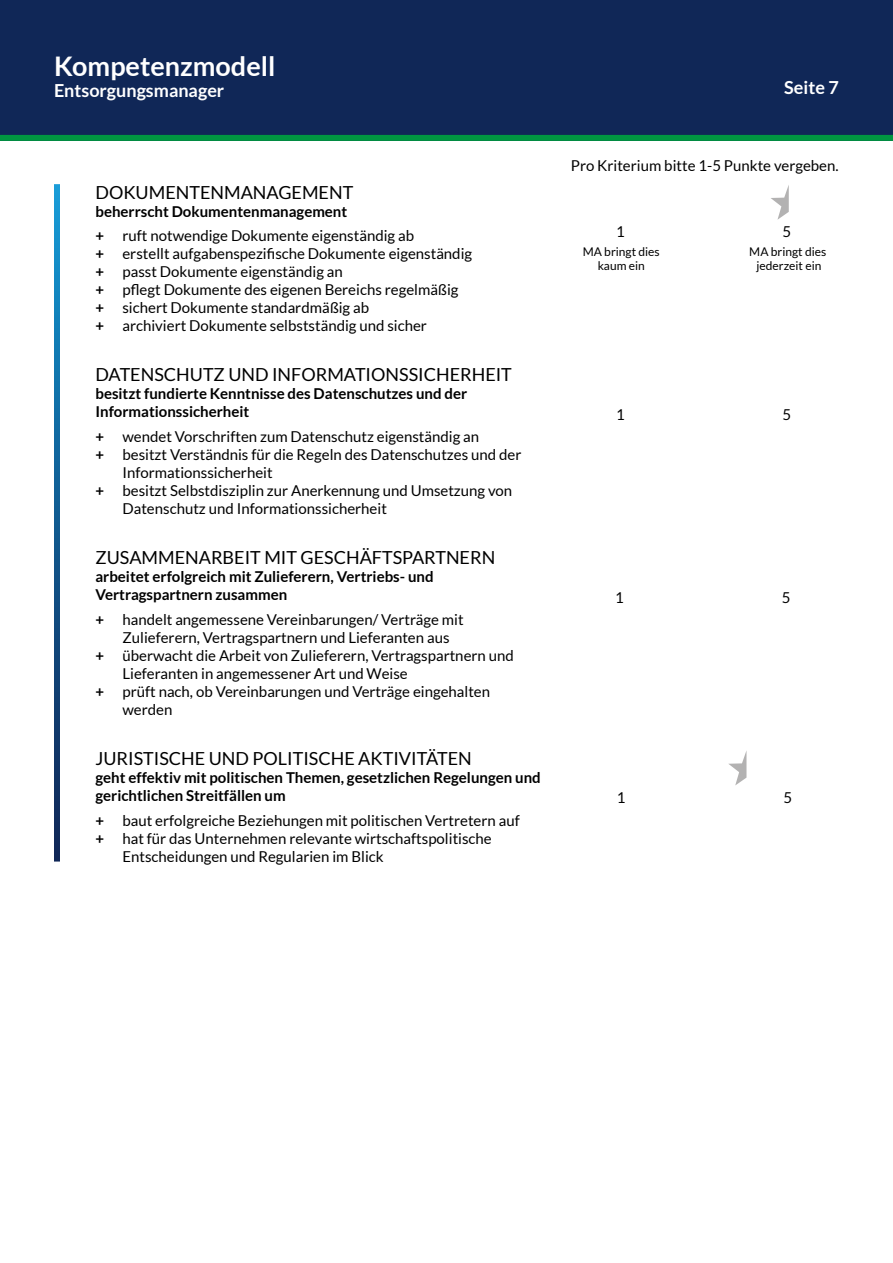
<style>
.page{position:relative;width:893px;height:1263px;background:#fff}
.page>*{position:absolute;margin:0;border:0;box-sizing:border-box;transform-origin:0 0}
.t1{font:700 27px "Lato";color:#fff}
.t2{font:18px "Lato";color:#000}
.t3{font:700 18px "Lato";color:#fff}
.t4{font:15px/18px "Lato";color:#000}
.t5{font:700 15px/18px "Lato";color:#000}
.t6{font:12px/14.4px "Lato";color:#000;text-align:center}
.s1{font-weight:700}
</style>
<div class="page">
<div style="left:0;top:0;width:893px;height:141px;background:#102757"></div>
<div style="left:0;top:135px;width:893px;height:6px;background:#009641"></div>
<svg style="left:771px;top:185px;width:18px;height:35px"></svg>
<svg style="left:728px;top:752px;width:18px;height:33px"></svg>
<svg style="left:54px;top:184px;width:6px;height:677px"></svg>
<h1 class="t1" style="left:54px;top:50px;width:223px">Kompetenzmodell</h1>
<p class="t3" style="left:54px;top:80px;width:172px">Entsorgungsmanager</p>
<p class="t3" style="left:784px;top:77px;width:56px">Seite 7</p>
<p class="t4" style="left:571px;top:156px;width:269px">Pro Kriterium bitte 1-5 Punkte vergeben.</p>
<p class="t2" style="left:95px;top:182px;width:259px">DOKUMENTENMANAGEMENT</p>
<p class="t4" style="left:95px;top:199px;width:320px;line-height:24.8px"><span class="s1">beherrscht Dokumentenmanagement<br>+</span> ruft notwendige Dokumente eigenständig ab</p>
<p class="t4" style="left:95px;top:245px;width:378px"><span class="s1">+</span> erstellt aufgabenspezifische Dokumente eigenständig <span class="s1">+</span> passt Dokumente eigenständig an<br><span class="s1">+</span> pflegt Dokumente des eigenen Bereichs regelmäßig<br><span class="s1">+</span> sichert Dokumente standardmäßig ab<br><span class="s1">+</span> archiviert Dokumente selbstständig und sicher</p>
<p class="t6" style="left:583px;top:244px;width:79px">MA bringt dies kaum ein</p>
<p class="t6" style="left:749px;top:244px;width:79px">MA bringt dies jederzeit ein</p>
<p class="t4" style="left:616px;top:223px;width:10px">1</p>
<p class="t4" style="left:783px;top:223px;width:10px">5</p>
<p class="t2" style="left:95px;top:365px;width:418px">DATENSCHUTZ UND INFORMATIONSSICHERHEIT</p>
<p class="t5" style="left:95px;top:385px;width:373px">besitzt fundierte Kenntnisse des Datenschutzes und der<br>Informationssicherheit</p>
<p class="t4" style="left:95px;top:428px;width:385px"><span class="s1">+</span> wendet Vorschriften zum Datenschutz eigenständig an</p>
<p class="t4" style="left:95px;top:446px;width:427px"><span class="s1">+</span> besitzt Verständnis für die Regeln des Datenschutzes und der</p>
<p class="t4" style="left:122px;top:464px;width:152px">Informationssicherheit</p>
<p class="t4" style="left:95px;top:482px;width:418px"><span class="s1">+</span> besitzt Selbstdisziplin zur Anerkennung und Umsetzung von</p>
<p class="t4" style="left:122px;top:500px;width:266px">Datenschutz und Informationssicherheit</p>
<p class="t2" style="left:95px;top:547px;width:401px">ZUSAMMENARBEIT MIT GESCHÄFTSPARTNERN</p>
<p class="t5" style="left:95px;top:567px;width:340px">arbeitet erfolgreich mit Zulieferern, Vertriebs- und<br>Vertragspartnern zusammen</p>
<p class="t4" style="left:95px;top:610px;width:370px"><span class="s1">+</span> handelt angemessene Vereinbarungen/ Verträge mit</p>
<p class="t4" style="left:122px;top:628px;width:329px">Zulieferern, Vertragspartnern und Lieferanten aus</p>
<p class="t4" style="left:95px;top:646px;width:420px"><span class="s1">+</span> überwacht die Arbeit von Zulieferern, Vertragspartnern und</p>
<p class="t4" style="left:122px;top:664px;width:287px">Lieferanten in angemessener Art und Weise</p>
<p class="t4" style="left:95px;top:682px;width:396px"><span class="s1">+</span> prüft nach, ob Vereinbarungen und Verträge eingehalten</p>
<p class="t4" style="left:122px;top:700px;width:51px">werden</p>
<p class="t2" style="left:95px;top:748px;width:378px">JURISTISCHE UND POLITISCHE AKTIVITÄTEN</p>
<p class="t5" style="left:95px;top:768px;width:447px">geht effektiv mit politischen Themen, gesetzlichen Regelungen und gerichtlichen Streitfällen um</p>
<p class="t4" style="left:95px;top:811px;width:426px"><span class="s1">+</span> baut erfolgreiche Beziehungen mit politischen Vertretern auf</p>
<p class="t4" style="left:95px;top:829px;width:398px"><span class="s1">+</span> hat für das Unternehmen relevante wirtschaftspolitische</p>
<p class="t4" style="left:122px;top:847px;width:263px">Entscheidungen und Regularien im Blick</p>
<p class="t4" style="left:616px;top:405px;width:10px">1</p>
<p class="t4" style="left:783px;top:405px;width:10px">5</p>
<p class="t4" style="left:615px;top:588px;width:10px">1</p>
<p class="t4" style="left:782px;top:588px;width:10px">5</p>
<p class="t4" style="left:617px;top:789px;width:10px">1</p>
<p class="t4" style="left:784px;top:789px;width:10px">5</p>
</div>
